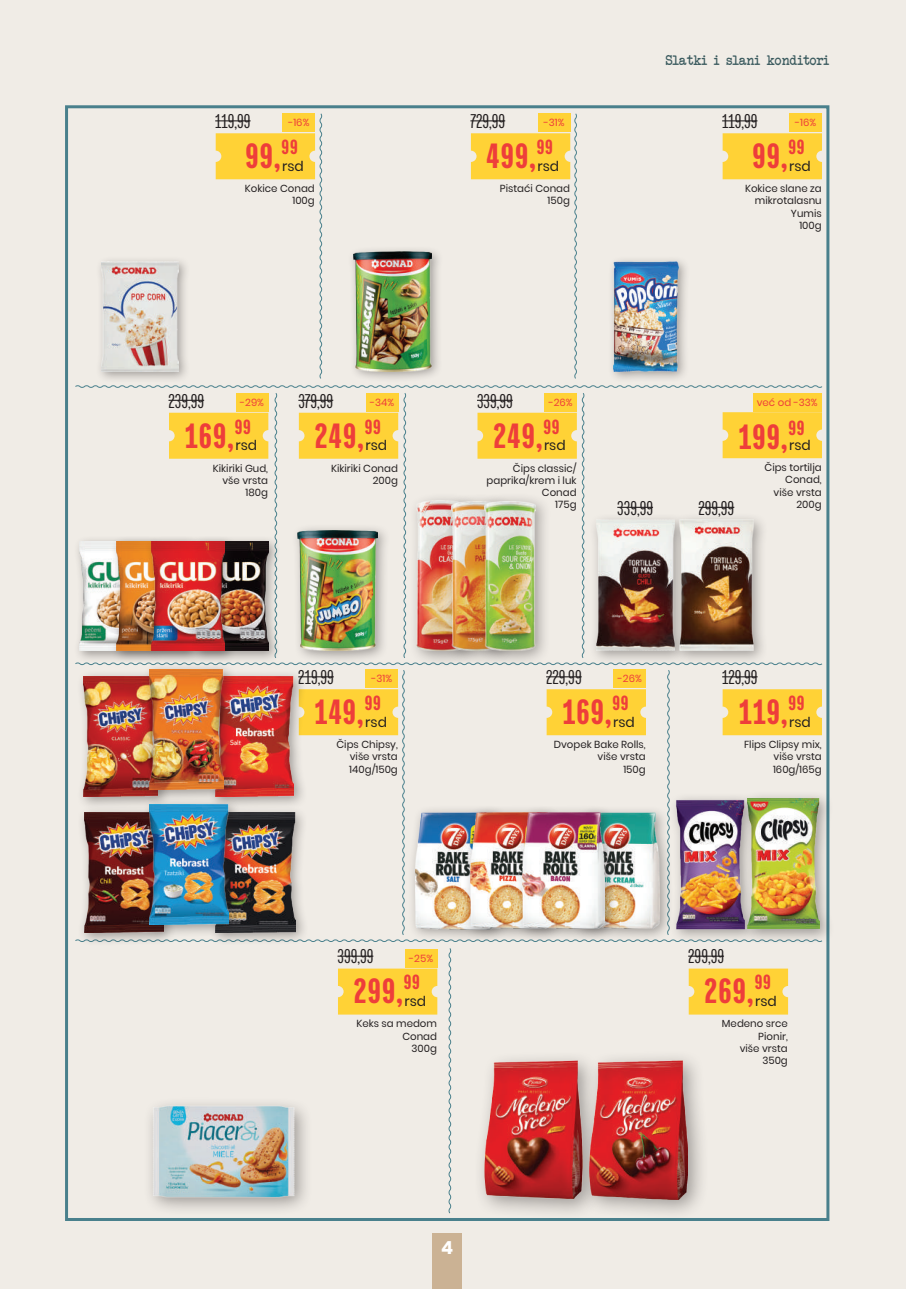
<style>
.page{position:relative;width:906px;height:1289px;background:#fff}
.page>*{position:absolute;margin:0;border:0;box-sizing:border-box;transform-origin:0 0}
.t1{font:900 38.25px "Titular Alt";letter-spacing:.03em;color:#ee3e3a}
.t2{font:21.6px "Titular Alt";color:#231f20}
.t3{font:700 18px "Poppins";color:#fff}
.t4{font:13.8px "Poppins";color:#231f20}
.t5{font:13.5px "Another Typewriter";color:#3a5a5e}
.t6{font:10.2px/12.3px "Poppins";color:#231f20;text-align:right}
.t7{font:10.2px "Poppins";color:#ee3e3a}
</style>
<div class="page">
<div style="left:0;top:0;width:906px;height:1288px;background:#f0ece6"></div>
<div style="left:432px;top:1233px;width:29px;height:55px;background:#cbb294"></div>
<div style="left:474px;top:1049px;width:130px;height:171px;background:#231f20;opacity:.4"></div>
<div style="left:579px;top:1049px;width:130px;height:171px;background:#231f20;opacity:.4"></div>
<div style="left:740px;top:790px;width:94px;height:154px;background:#231f20;opacity:.4"></div>
<img style="left:75px;top:113px;width:748px;height:1100px">
<div style="left:753px;top:393px;width:68px;height:18px;background:#ffd236"></div>
<hr style="left:617px;top:507px;width:36px;height:1px;background:#231f20">
<hr style="left:698px;top:507px;width:36px;height:1px;background:#231f20">
<h2 class="t2" style="left:215px;top:111px;width:37px">119,99</h2>
<h1 class="t1" style="left:245px;top:136px;width:54px">99,<sup>99</sup></h1>
<p class="t7" style="left:288px;top:117px;width:22px">-16%</p>
<h3 class="t4" style="left:282px;top:158px;width:23px">rsd</h3>
<p class="t6" style="left:245px;top:182px;width:71px">Kokice Conad<br>100g</p>
<h2 class="t2" style="left:168px;top:390px;width:37px">239,99</h2>
<h1 class="t1" style="left:185px;top:415px;width:67px">169,<sup>99</sup></h1>
<p class="t7" style="left:240px;top:396px;width:25px">-29%</p>
<h3 class="t4" style="left:235px;top:437px;width:23px">rsd</h3>
<p class="t6" style="left:213px;top:462px;width:57px">Kikiriki Gud, vše vrsta<br>180g</p>
<h2 class="t2" style="left:298px;top:390px;width:36px">379,99</h2>
<h1 class="t1" style="left:315px;top:415px;width:67px">249,<sup>99</sup></h1>
<p class="t7" style="left:370px;top:396px;width:26px">-34%</p>
<h3 class="t4" style="left:365px;top:437px;width:23px">rsd</h3>
<p class="t6" style="left:331px;top:462px;width:68px">Kikiriki Conad<br>200g</p>
<h2 class="t2" style="left:298px;top:666px;width:37px">219,99</h2>
<h1 class="t1" style="left:315px;top:692px;width:67px">149,<sup>99</sup></h1>
<p class="t7" style="left:372px;top:673px;width:22px">-31%</p>
<h3 class="t4" style="left:365px;top:714px;width:23px">rsd</h3>
<p class="t6" style="left:349px;top:738px;width:50px;text-align:justify;text-indent:-13px">Čips Chipsy, više vrsta 140g/150g</p>
<h2 class="t2" style="left:470px;top:111px;width:36px">729,99</h2>
<h1 class="t1" style="left:486px;top:136px;width:68px">499,<sup>99</sup></h1>
<p class="t7" style="left:544px;top:117px;width:22px">-31%</p>
<h3 class="t4" style="left:537px;top:158px;width:23px">rsd</h3>
<p class="t6" style="left:500px;top:182px;width:72px">Pistaći Conad<br>150g</p>
<h3 class="t5" style="left:665px;top:51px;width:165px">Slatki i slani konditori</h3>
<h2 class="t2" style="left:722px;top:111px;width:37px">119,99</h2>
<h1 class="t1" style="left:752px;top:136px;width:54px">99,<sup>99</sup></h1>
<p class="t7" style="left:795px;top:117px;width:22px">-16%</p>
<h3 class="t4" style="left:789px;top:158px;width:23px">rsd</h3>
<p class="t6" style="left:745px;top:182px;width:78px">Kokice slane za mikrotalasnu<br>Yumis<br>100g</p>
<h2 class="t2" style="left:477px;top:390px;width:37px">339,99</h2>
<h1 class="t1" style="left:493px;top:415px;width:67px">249,<sup>99</sup></h1>
<p class="t7" style="left:549px;top:396px;width:25px">-26%</p>
<h3 class="t4" style="left:544px;top:437px;width:23px">rsd</h3>
<p class="t6" style="left:486px;top:462px;width:91px">Čips classic/ paprika/krem i luk<br>Conad<br>175g</p>
<p class="t7" style="left:757px;top:396px;width:62px">već od -33%</p>
<h1 class="t1" style="left:738px;top:417px;width:67px">199,<sup>99</sup></h1>
<h3 class="t4" style="left:789px;top:437px;width:23px">rsd</h3>
<p class="t6" style="left:764px;top:461px;width:59px">Čips tortilja<br>Conad, više vrsta<br>200g</p>
<h2 class="t2" style="left:617px;top:497px;width:37px">339,99</h2>
<h2 class="t2" style="left:698px;top:497px;width:37px">299,99</h2>
<h2 class="t2" style="left:546px;top:666px;width:37px">229,99</h2>
<h1 class="t1" style="left:562px;top:692px;width:67px">169,<sup>99</sup></h1>
<p class="t7" style="left:618px;top:673px;width:25px">-26%</p>
<h3 class="t4" style="left:613px;top:714px;width:23px">rsd</h3>
<p class="t6" style="left:554px;top:738px;width:93px">Dvopek Bake Rolls, više vrsta<br>150g</p>
<h2 class="t2" style="left:722px;top:666px;width:37px">129,99</h2>
<h1 class="t1" style="left:739px;top:692px;width:67px">119,<sup>99</sup></h1>
<h3 class="t4" style="left:789px;top:714px;width:23px">rsd</h3>
<p class="t6" style="left:773px;top:738px;width:50px;text-align:justify;text-indent:-29px">Flips Clipsy mix, više vrsta 160g/165g</p>
<h2 class="t2" style="left:337px;top:945px;width:37px">399,99</h2>
<h1 class="t1" style="left:354px;top:971px;width:68px">299,<sup>99</sup></h1>
<p class="t7" style="left:409px;top:952px;width:25px">-25%</p>
<h3 class="t4" style="left:404px;top:993px;width:23px">rsd</h3>
<p class="t6" style="left:356px;top:1017px;width:82px">Keks sa medom<br>Conad<br>300g</p>
<h2 class="t2" style="left:688px;top:945px;width:37px">299,99</h2>
<h1 class="t1" style="left:704px;top:971px;width:68px">269,<sup>99</sup></h1>
<h3 class="t4" style="left:755px;top:993px;width:23px">rsd</h3>
<p class="t6" style="left:722px;top:1017px;width:67px">Medeno srce<br>Pionir,<br>više vrsta<br>350g</p>
<h3 class="t3" style="left:441px;top:1237px;width:14px">4</h3>
</div>
